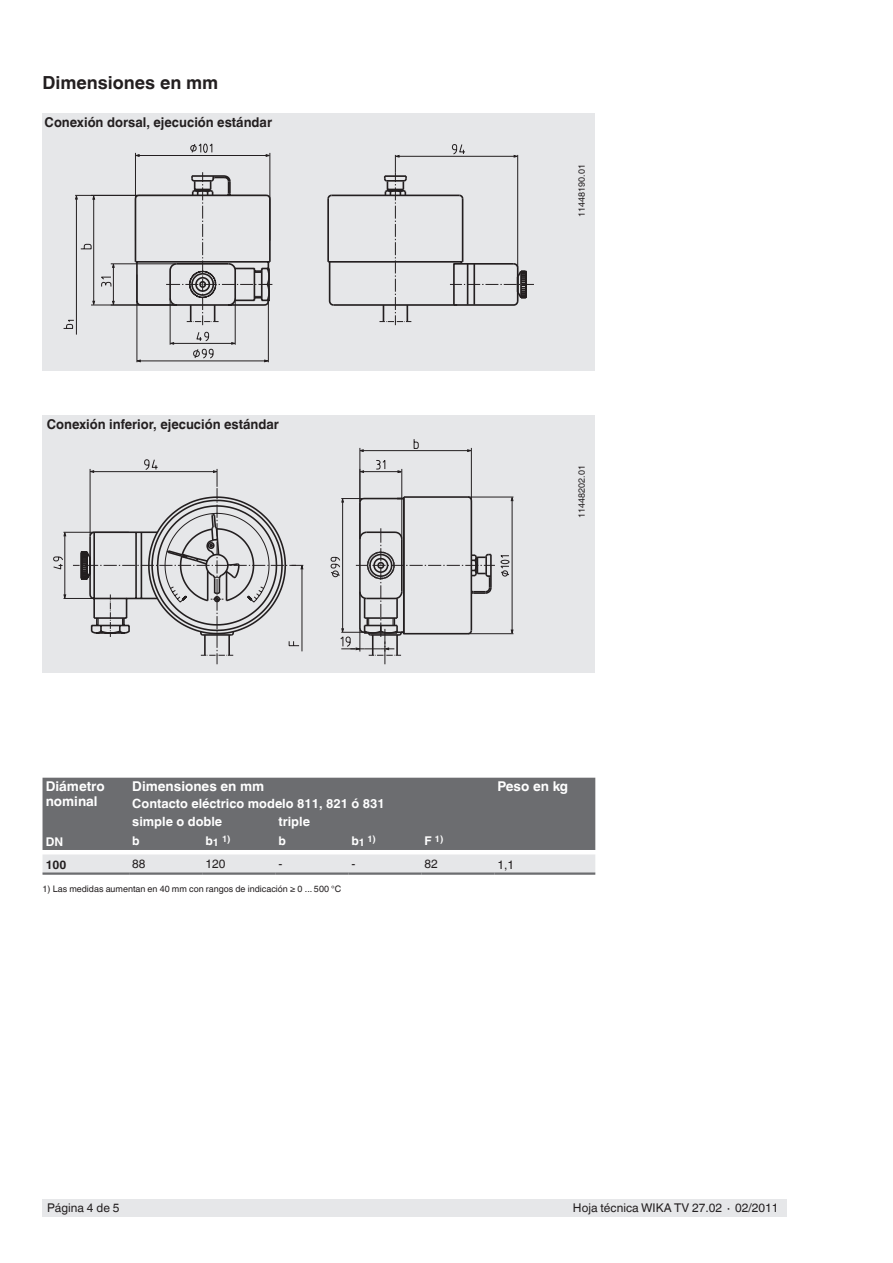
<style>
.page{position:relative;width:893px;height:1263px;background:#fff}
.page>*{position:absolute;margin:0;border:0;box-sizing:border-box;transform-origin:0 0}
.t1{font:700 18px "Helvetica World";color:#231f20}
.t2{font:700 13.5px "Helvetica World";color:#231f20;scale:.96 1}
.t3{font:700 13.5px/15px "Helvetica World";color:#fff}
.t4{font:700 12.75px/18px "Helvetica World";color:#fff}
.t5{font:12px "Helvetica World";color:#231f20}
.t6{font:700 12px "Helvetica World";color:#fff}
.t7{font:700 12px "Helvetica World";color:#231f20}
.t8{font:9px "Helvetica World";color:#231f20}
.t9{font:700 9px "Helvetica World";color:#fff}
.s1{font-size:12px}
.s2{font-size:10.5px}
</style>
<div class="page">
<div style="left:43px;top:1199px;width:744px;height:17px;background:#e6e7e9"></div>
<div style="left:43px;top:415px;width:552px;height:257px;background:#e6e7e9"></div>
<div style="left:43px;top:114px;width:552px;height:257px;background:#e6e7e9"></div>
<svg style="left:43px;top:778px;width:552px;height:94px;background:#898a8d"></svg>
<hr style="left:43px;top:872px;width:86px;height:3px;background:#6c6d70">
<hr style="left:129px;top:872px;width:73px;height:3px;background:#6c6d70">
<hr style="left:202px;top:872px;width:73px;height:3px;background:#6c6d70">
<hr style="left:275px;top:872px;width:73px;height:3px;background:#6c6d70">
<hr style="left:348px;top:872px;width:73px;height:3px;background:#6c6d70">
<hr style="left:421px;top:872px;width:73px;height:3px;background:#6c6d70">
<hr style="left:494px;top:872px;width:101px;height:3px;background:#6c6d70">
<svg style="left:333px;top:155px;width:185px;height:171px"></svg>
<svg style="left:393px;top:154px;width:7px;height:4px"></svg>
<svg style="left:513px;top:154px;width:6px;height:4px"></svg>
<svg style="left:452px;top:144px;width:13px;height:11px"></svg>
<svg style="left:63px;top:143px;width:210px;height:220px"></svg>
<hr style="left:328px;top:261px;width:134px;height:2px;background:#231f20">
<hr style="left:334px;top:304px;width:123px;height:2px;background:#231f20">
<hr style="left:327px;top:199px;width:2px;height:63px;background:#231f20">
<svg style="left:328px;top:260px;width:7px;height:47px"></svg>
<hr style="left:331px;top:195px;width:128px;height:1px;background:#231f20">
<svg style="left:327px;top:194px;width:6px;height:7px"></svg>
<hr style="left:462px;top:199px;width:1px;height:63px;background:#231f20">
<svg style="left:457px;top:194px;width:7px;height:7px"></svg>
<hr style="left:385px;top:175px;width:21px;height:2px;background:#231f20">
<svg style="left:383px;top:176px;width:25px;height:19px"></svg>
<svg style="left:383px;top:306px;width:1px;height:16px"></svg>
<svg style="left:406px;top:305px;width:2px;height:17px"></svg>
<svg style="left:452px;top:262px;width:76px;height:45px"></svg>
<svg style="left:63px;top:439px;width:451px;height:217px"></svg>
<h1 class="t1" style="left:43px;top:73px;width:177px">Dimensiones en mm</h1>
<h2 class="t2" style="left:45px;top:115px;width:238px">Conexión dorsal, ejecución estándar</h2>
<h2 class="t2" style="left:47px;top:417px;width:243px">Conexión inferior, ejecución estándar</h2>
<p class="t8" style="left:576px;top:217px;width:54px;rotate:-90deg">11448190.01</p>
<p class="t8" style="left:576px;top:518px;width:54px;rotate:-90deg">11448202.01</p>
<h2 class="t3" style="left:46px;top:778px;width:61px">Diámetro nominal</h2>
<h2 class="t3" style="left:132px;top:778px;width:133px">Dimensiones en mm</h2>
<h2 class="t3" style="left:497px;top:778px;width:72px">Peso en kg</h2>
<h3 class="t4" style="left:132px;top:794px;width:254px">Contacto eléctrico modelo 811, 821 ó 831 simple o doble</h3>
<h3 class="t4" style="left:278px;top:812px;width:33px">triple</h3>
<h3 class="t6" style="left:46px;top:834px;width:19px">DN</h3>
<h3 class="t6" style="left:132px;top:833px;width:9px">b</h3>
<p class="t9" style="left:205px;top:833px;width:27px"><span class="s1">b</span><span class="s2">1</span> 1)</p>
<h3 class="t6" style="left:278px;top:833px;width:9px">b</h3>
<p class="t9" style="left:351px;top:833px;width:26px"><span class="s1">b</span><span class="s2">1</span> 1)</p>
<p class="t9" style="left:424px;top:833px;width:21px"><span class="s1">F</span> 1)</p>
<h3 class="t7" style="left:46px;top:858px;width:22px">100</h3>
<h3 class="t5" style="left:132px;top:857px;width:15px">88</h3>
<h3 class="t5" style="left:205px;top:857px;width:22px">120</h3>
<h3 class="t5" style="left:278px;top:857px;width:5px">-</h3>
<h3 class="t5" style="left:351px;top:857px;width:5px">-</h3>
<h3 class="t5" style="left:424px;top:857px;width:15px">82</h3>
<h3 class="t5" style="left:497px;top:858px;width:18px">1,1</h3>
<p class="t8" style="left:43px;top:883px;width:300px">1) Las medidas aumentan en 40 mm con rangos de indicación ≥ 0 ... 500 °C</p>
<h3 class="t5" style="left:47px;top:1201px;width:74px">Página 4 de 5</h3>
<h3 class="t5" style="left:573px;top:1201px;width:207px">Hoja técnica WIKA TV 27.02 ∙ 02/2011</h3>
</div>
